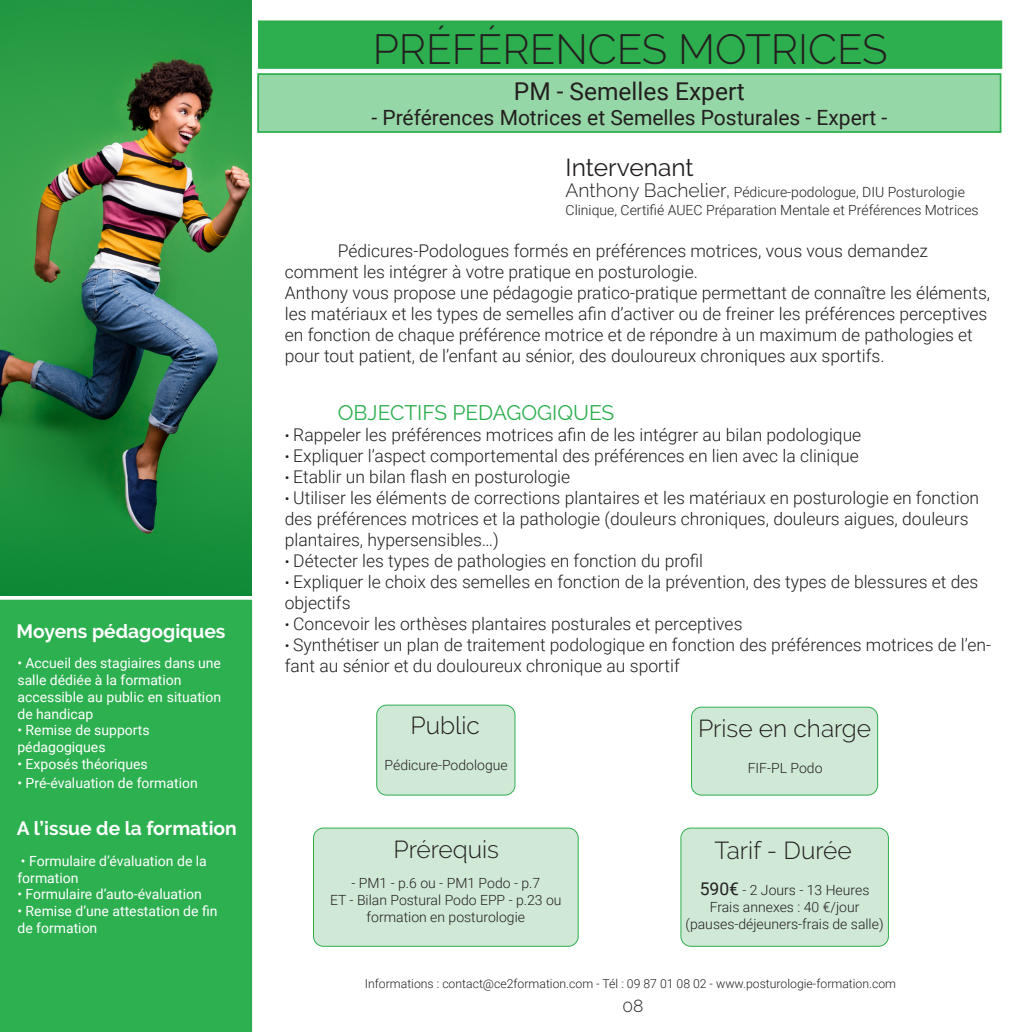
<style>
.page{position:relative;width:1032px;height:1032px;background:#fff}
.page>*{position:absolute;margin:0;border:0;box-sizing:border-box;transform-origin:0 0}
.t1{font:300 42px "Raleway";color:#231f20}
.t2{font:300 24.5px "Raleway";color:#231f20}
.t3{font:24.5px "Roboto";color:#231f20}
.t4{font:24.5px "Raleway";color:#231f20}
.t5{font:21px "Roboto";color:#231f20}
.t6{font:21px "Raleway";color:#2eaf4f}
.t7{font:700 19.25px "Raleway";color:#fff}
.t8{font:300 17.5px/21px "Roboto";color:#231f20}
.t9{font:300 17.5px "Raleway";color:#231f20}
.t10{font:300 14px/16.8px "Roboto";color:#231f20;text-align:center}
.t11{font:14px/16.8px "Roboto";color:#fff}
.t12{font:300 12.25px "Roboto";color:#231f20}
.s1{font-family:"Raleway";font-size:19.25px}
.s2{font-size:14.88px}
.s3{font-weight:400;font-size:17.5px}
</style>
<div class="page">
<div style="left:259px;top:21px;width:742px;height:47px;background:#2eaf4f"></div>
<div style="left:258px;top:20px;width:744px;height:49px;border:2px solid #2eaf4f"></div>
<div style="left:0;top:600px;width:252px;height:432px;background:#2db050"></div>
<img style="left:0;top:0;width:252px;height:595px">
<div style="left:377px;top:705px;width:138px;height:90px;background:#d0e9d6;border-radius:10px"></div>
<div style="left:376px;top:705px;width:139px;height:90px;border:1px solid #2eaf4f;border-radius:10px"></div>
<div style="left:681px;top:828px;width:207px;height:118px;background:#d0e9d6;border-radius:10px"></div>
<div style="left:680px;top:828px;width:209px;height:119px;border:1px solid #2eaf4f;border-radius:10px"></div>
<div style="left:258px;top:74px;width:742px;height:58px;background:#96d7a7"></div>
<div style="left:257px;top:73px;width:744px;height:60px;border:2px solid #2eaf4f"></div>
<div style="left:691px;top:707px;width:186px;height:88px;background:#d0e9d6;border-radius:10px"></div>
<div style="left:691px;top:707px;width:187px;height:88px;border:1px solid #2eaf4f;border-radius:10px"></div>
<div style="left:313px;top:828px;width:265px;height:118px;background:#d0e9d6;border-radius:10px"></div>
<div style="left:313px;top:828px;width:266px;height:119px;border:1px solid #2eaf4f;border-radius:10px"></div>
<p class="t7" style="left:17px;top:620px;width:210px">Moyens pédagogiques</p>
<p class="t11" style="left:17px;top:654px;width:205px">• Accueil des stagiaires dans une salle dédiée à la formation</p>
<p class="t11" style="left:17px;top:688px;width:205px">accessible au public en situation de handicap</p>
<p class="t11" style="left:17px;top:721px;width:134px">• Remise de supports</p>
<p class="t11" style="left:17px;top:738px;width:90px">pédagogiques</p>
<p class="t11" style="left:17px;top:755px;width:132px">• Exposés théoriques</p>
<p class="t11" style="left:17px;top:774px;width:182px">• Pré-évaluation de formation</p>
<p class="t7" style="left:17px;top:817px;width:222px">A l’issue de la formation</p>
<p class="t11" style="left:17px;top:852px;width:191px">• Formulaire d’évaluation de la formation</p>
<p class="t11" style="left:17px;top:885px;width:186px">• Formulaire d’auto-évaluation</p>
<p class="t11" style="left:17px;top:902px;width:202px">• Remise d’une attestation de fin de formation</p>
<p class="t1" style="left:373px;top:25px;width:516px">PRÉFÉRENCES MOTRICES</p>
<p class="t3" style="left:514px;top:74px;width:232px">PM - Semelles Expert</p>
<p class="t5" style="left:371px;top:103px;width:517px">- Préférences Motrices et Semelles Posturales - Expert -</p>
<p class="t4" style="left:566px;top:153px;width:130px">Intervenant</p>
<p class="t10" style="left:566px;top:183px;width:414px;line-height:17.5px;text-align:left"><span class="s1">Anthony Bachelier,</span> Pédicure-podologue, DIU Posturologie<br>Clinique, Certifié AUEC Préparation Mentale et Préférences Motrices</p>
<p class="t8" style="left:285px;top:239px;width:645px;text-indent:53px">Pédicures-Podologues formés en préférences motrices, vous vous demandez comment les intégrer à votre pratique en posturologie.</p>
<p class="t8" style="left:285px;top:281px;width:707px">Anthony vous propose une pédagogie pratico-pratique permettant de connaître les éléments, les matériaux et les types de semelles afin d’activer ou de freiner les préférences perceptives en fonction de chaque préférence motrice et de répondre à un maximum de pathologies et pour tout patient, de l’enfant au sénior, des douloureux chroniques aux sportifs.</p>
<p class="t6" style="left:338px;top:400px;width:278px">OBJECTIFS PEDAGOGIQUES</p>
<p class="t8" style="left:285px;top:424px;width:578px"><span class="s2">•</span> Rappeler les préférences motrices afin de les intégrer au bilan podologique</p>
<p class="t8" style="left:285px;top:445px;width:576px"><span class="s2">•</span> Expliquer l’aspect comportemental des préférences en lien avec la clinique</p>
<p class="t8" style="left:285px;top:466px;width:287px"><span class="s2">•</span> Etablir un bilan flash en posturologie</p>
<p class="t8" style="left:285px;top:487px;width:696px"><span class="s2">•</span> Utiliser les éléments de corrections plantaires et les matériaux en posturologie en fonction des préférences motrices et la pathologie (douleurs chroniques, douleurs aigues, douleurs plantaires, hypersensibles…)</p>
<p class="t8" style="left:285px;top:550px;width:420px"><span class="s2">•</span> Détecter les types de pathologies en fonction du profil</p>
<p class="t8" style="left:285px;top:571px;width:695px"><span class="s2">•</span> Expliquer le choix des semelles en fonction de la prévention, des types de blessures et des objectifs</p>
<p class="t8" style="left:285px;top:613px;width:459px"><span class="s2">•</span> Concevoir les orthèses plantaires posturales et perceptives</p>
<p class="t8" style="left:285px;top:634px;width:708px"><span class="s2">•</span> Synthétiser un plan de traitement podologique en fonction des préférences motrices de l’en&shy;fant au sénior et du douloureux chronique au sportif</p>
<p class="t2" style="left:410px;top:711px;width:71px">Public</p>
<p class="t10" style="left:385px;top:756px;width:125px">Pédicure-Podologue</p>
<p class="t2" style="left:394px;top:835px;width:107px">Prérequis</p>
<p class="t10" style="left:351px;top:874px;width:190px">- PM1 - p.6 ou - PM1 Podo - p.7</p>
<p class="t10" style="left:330px;top:891px;width:233px">ET - Bilan Postural Podo EPP - p.23 ou formation en posturologie</p>
<p class="t2" style="left:698px;top:714px;width:175px">Prise en charge</p>
<p class="t10" style="left:748px;top:759px;width:76px">FIF-PL Podo</p>
<p class="t2" style="left:714px;top:836px;width:139px">Tarif - Durée</p>
<p class="t10" style="left:700px;top:881px;width:171px"><span class="s3">590€</span> - 2 Jours - 13 Heures</p>
<p class="t10" style="left:685px;top:898px;width:199px">Frais annexes : 40 €/jour (pauses-déjeuners-frais de salle)</p>
<p class="t12" style="left:365px;top:975px;width:533px">Informations : contact@ce2formation.com - Tél : 09 87 01 08 02 - www.posturologie-formation.com</p>
<p class="t9" style="left:622px;top:996px;width:22px">08</p>
</div>
